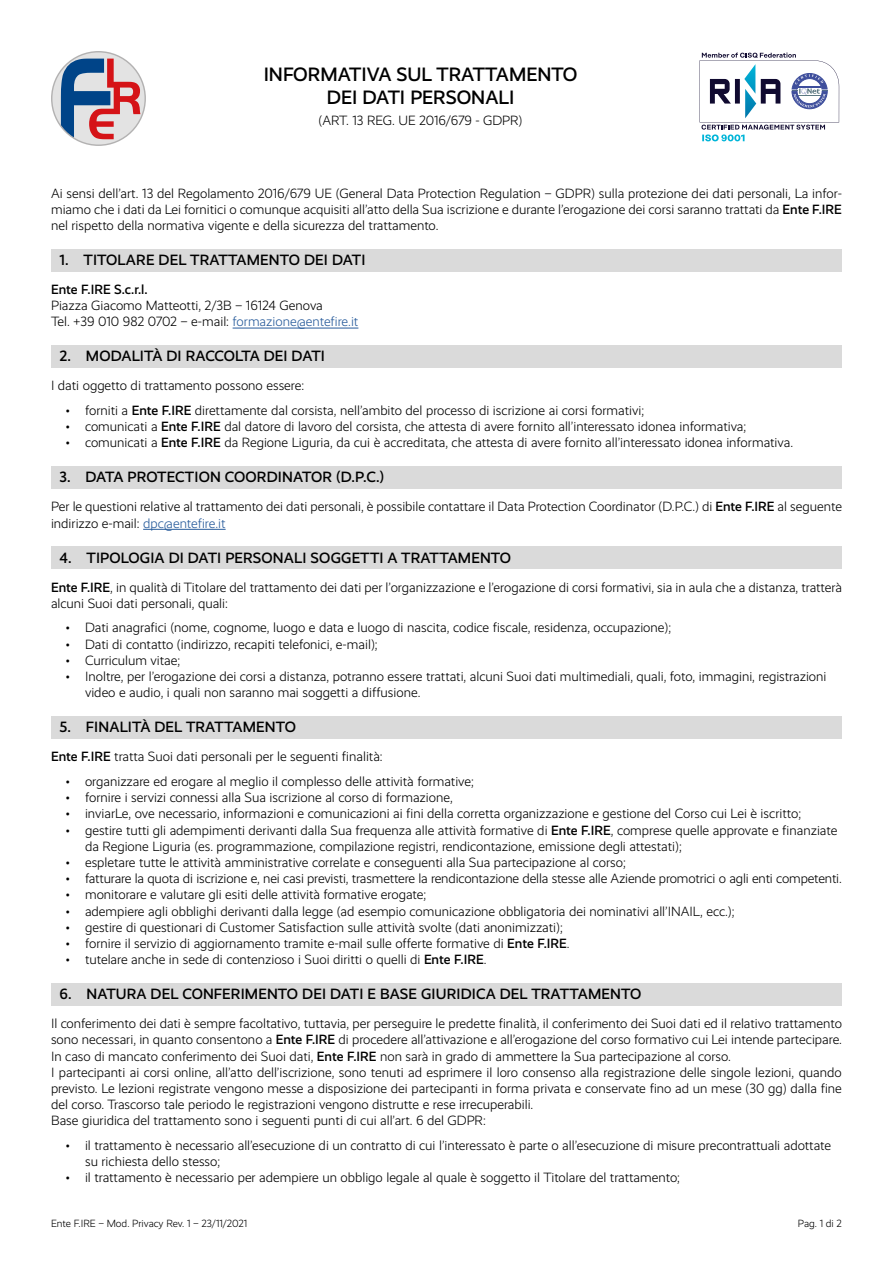
<style>
.page{position:relative;width:893px;height:1263px;background:#fff}
.page>*{position:absolute;margin:0;border:0;box-sizing:border-box;transform-origin:0 0}
.t1{font:500 19.5px/23.4px "Realist";color:#000;text-align:center}
.t2{font:500 15px "Realist";letter-spacing:.01em;color:#000}
.t3{font:300 13.5px/16.2px "Realist";color:#000}
.t4{font:500 13.5px "Realist";color:#000}
.t5{font:300 10.5px "Realist";color:#000}
.s1{font-weight:500}
.s2{color:#275b9b}
</style>
<div class="page">
<div style="left:51px;top:249px;width:791px;height:22px;background:#dadada"></div>
<hr style="left:233px;top:328px;width:125px;height:1px;background:#275b9b">
<div style="left:51px;top:345px;width:791px;height:23px;background:#dadada"></div>
<div style="left:51px;top:467px;width:791px;height:22px;background:#dadada"></div>
<hr style="left:143px;top:529px;width:83px;height:1px;background:#275b9b">
<div style="left:51px;top:547px;width:791px;height:22px;background:#dadada"></div>
<div style="left:51px;top:716px;width:791px;height:23px;background:#dadada"></div>
<div style="left:51px;top:983px;width:791px;height:22px;background:#dadada"></div>
<svg style="left:51px;top:51px;width:95px;height:95px"></svg>
<svg style="left:700px;top:53px;width:139px;height:88px"></svg>
<h1 class="t1" style="left:264px;top:62px;width:315px">INFORMATIVA SUL TRATTAMENTO<br>DEI DATI PERSONALI</h1>
<p class="t3" style="left:319px;top:112px;width:205px">(ART. 13 REG. UE 2016/679 - GDPR)</p>
<p class="t3" style="left:51px;top:185px;width:792px;text-align:justify">Ai sensi dell’art. 13 del Regolamento 2016/679 UE (General Data Protection Regulation – GDPR) sulla protezione dei dati personali, La infor&shy;miamo che i dati da Lei fornitici o comunque acquisiti all’atto della Sua iscrizione e durante l’erogazione dei corsi saranno trattati da <span class="s1">Ente F.IRE </span>nel rispetto della normativa vigente e della sicurezza del trattamento.</p>
<p class="t2" style="left:60px;top:251px;width:307px">1. TITOLARE DEL TRATTAMENTO DEI DATI</p>
<p class="t4" style="left:51px;top:281px;width:98px">Ente F.IRE S.c.r.l.</p>
<p class="t3" style="left:51px;top:297px;width:309px">Piazza Giacomo Matteotti, 2/3B – 16124 Genova<br>Tel. +39 010 982 0702 – e-mail: <span class="s2">formazione@entefire.it</span></p>
<p class="t2" style="left:60px;top:347px;width:267px">2. MODALITÀ DI RACCOLTA DEI DATI</p>
<p class="t3" style="left:51px;top:378px;width:255px">I dati oggetto di trattamento possono essere:</p>
<p class="t3" style="left:66px;top:402px;width:580px">• forniti a <span class="s1">Ente F.IRE</span> direttamente dal corsista, nell’ambito del processo di iscrizione ai corsi formativi;</p>
<p class="t3" style="left:66px;top:419px;width:682px">• comunicati a <span class="s1">Ente F.IRE</span> dal datore di lavoro del corsista, che attesta di avere fornito all’interessato idonea informativa;</p>
<p class="t3" style="left:66px;top:435px;width:729px">• comunicati a <span class="s1">Ente F.IRE</span> da Regione Liguria, da cui è accreditata, che attesta di avere fornito all’interessato idonea informativa.</p>
<p class="t2" style="left:60px;top:469px;width:326px">3. DATA PROTECTION COORDINATOR (D.P.C.)</p>
<p class="t3" style="left:51px;top:499px;width:792px">Per le questioni relative al trattamento dei dati personali, è possibile contattare il Data Protection Coordinator (D.P.C.) di <span class="s1">Ente F.IRE</span> al seguente indirizzo e-mail: <span class="s2">dpc@entefire.it</span></p>
<p class="t2" style="left:60px;top:549px;width:453px">4. TIPOLOGIA DI DATI PERSONALI SOGGETTI A TRATTAMENTO</p>
<p class="t3" style="left:51px;top:579px;width:792px"><span class="s1">Ente F.IRE</span>, in qualità di Titolare del trattamento dei dati per l’organizzazione e l’erogazione di corsi formativi, sia in aula che a distanza, tratterà alcuni Suoi dati personali, quali:</p>
<p class="t3" style="left:66px;top:620px;width:607px">• Dati anagrafici (nome, cognome, luogo e data e luogo di nascita, codice fiscale, residenza, occupazione);</p>
<p class="t3" style="left:66px;top:636px;width:313px">• Dati di contatto (indirizzo, recapiti telefonici, e-mail);</p>
<p class="t3" style="left:66px;top:652px;width:116px">• Curriculum vitae;</p>
<p class="t3" style="left:85px;top:668px;width:743px;text-indent:-19px">• Inoltre, per l’erogazione dei corsi a distanza, potranno essere trattati, alcuni Suoi dati multimediali, quali, foto, immagini, registrazioni video e audio, i quali non saranno mai soggetti a diffusione.</p>
<p class="t2" style="left:60px;top:718px;width:238px">5. FINALITÀ DEL TRATTAMENTO</p>
<p class="t3" style="left:51px;top:749px;width:333px"><span class="s1">Ente F.IRE</span> tratta Suoi dati personali per le seguenti finalità:</p>
<p class="t3" style="left:66px;top:773px;width:410px">• organizzare ed erogare al meglio il complesso delle attività formative;</p>
<p class="t3" style="left:66px;top:789px;width:388px">• fornire i servizi connessi alla Sua iscrizione al corso di formazione,</p>
<p class="t3" style="left:66px;top:806px;width:737px">• inviarLe, ove necessario, informazioni e comunicazioni ai fini della corretta organizzazione e gestione del Corso cui Lei è iscritto;</p>
<p class="t3" style="left:85px;top:822px;width:754px;text-indent:-19px">• gestire tutti gli adempimenti derivanti dalla Sua frequenza alle attività formative di <span class="s1">Ente F.IRE</span>, comprese quelle approvate e finanziate da Regione Liguria (es. programmazione, compilazione registri, rendicontazione, emissione degli attestati);</p>
<p class="t3" style="left:66px;top:854px;width:561px">• espletare tutte le attività amministrative correlate e conseguenti alla Sua partecipazione al corso;</p>
<p class="t3" style="left:66px;top:870px;width:777px">• fatturare la quota di iscrizione e, nei casi previsti, trasmettere la rendicontazione della stesse alle Aziende promotrici o agli enti competenti.</p>
<p class="t3" style="left:66px;top:887px;width:362px">• monitorare e valutare gli esiti delle attività formative erogate;</p>
<p class="t3" style="left:66px;top:903px;width:670px">• adempiere agli obblighi derivanti dalla legge (ad esempio comunicazione obbligatoria dei nominativi all’INAIL, ecc.);</p>
<p class="t3" style="left:66px;top:919px;width:498px">• gestire di questionari di Customer Satisfaction sulle attività svolte (dati anonimizzati);</p>
<p class="t3" style="left:66px;top:935px;width:505px">• fornire il servizio di aggiornamento tramite e-mail sulle offerte formative di <span class="s1">Ente F.IRE</span>.</p>
<p class="t3" style="left:66px;top:951px;width:422px">• tutelare anche in sede di contenzioso i Suoi diritti o quelli di <span class="s1">Ente F.IRE</span>.</p>
<p class="t2" style="left:60px;top:985px;width:583px">6. NATURA DEL CONFERIMENTO DEI DATI E BASE GIURIDICA DEL TRATTAMENTO</p>
<p class="t3" style="left:51px;top:1015px;width:793px">Il conferimento dei dati è sempre facoltativo, tuttavia, per perseguire le predette finalità, il conferimento dei Suoi dati ed il relativo trattamento sono necessari, in quanto consentono a <span class="s1">Ente F.IRE</span> di procedere all’attivazione e all’erogazione del corso formativo cui Lei intende partecipare.<br>In caso di mancato conferimento dei Suoi dati, <span class="s1">Ente F.IRE</span> non sarà in grado di ammettere la Sua partecipazione al corso.<br>I partecipanti ai corsi online, all’atto dell’iscrizione, sono tenuti ad esprimere il loro consenso alla registrazione delle singole lezioni, quando previsto. Le lezioni registrate vengono messe a disposizione dei partecipanti in forma privata e conservate fino ad un mese (30 gg) dalla fine del corso. Trascorso tale periodo le registrazioni vengono distrutte e rese irrecuperabili.<br>Base giuridica del trattamento sono i seguenti punti di cui all’art. 6 del GDPR:</p>
<p class="t3" style="left:85px;top:1137px;width:748px;text-indent:-19px">• il trattamento è necessario all’esecuzione di un contratto di cui l’interessato è parte o all’esecuzione di misure precontrattuali adottate su richiesta dello stesso;</p>
<p class="t3" style="left:66px;top:1170px;width:616px">• il trattamento è necessario per adempiere un obbligo legale al quale è soggetto il Titolare del trattamento;</p>
<p class="t5" style="left:51px;top:1218px;width:198px">Ente F.IRE – Mod. Privacy Rev. 1 – 23/11/2021</p>
<p class="t5" style="left:798px;top:1218px;width:46px">Pag. 1 di 2</p>
</div>
